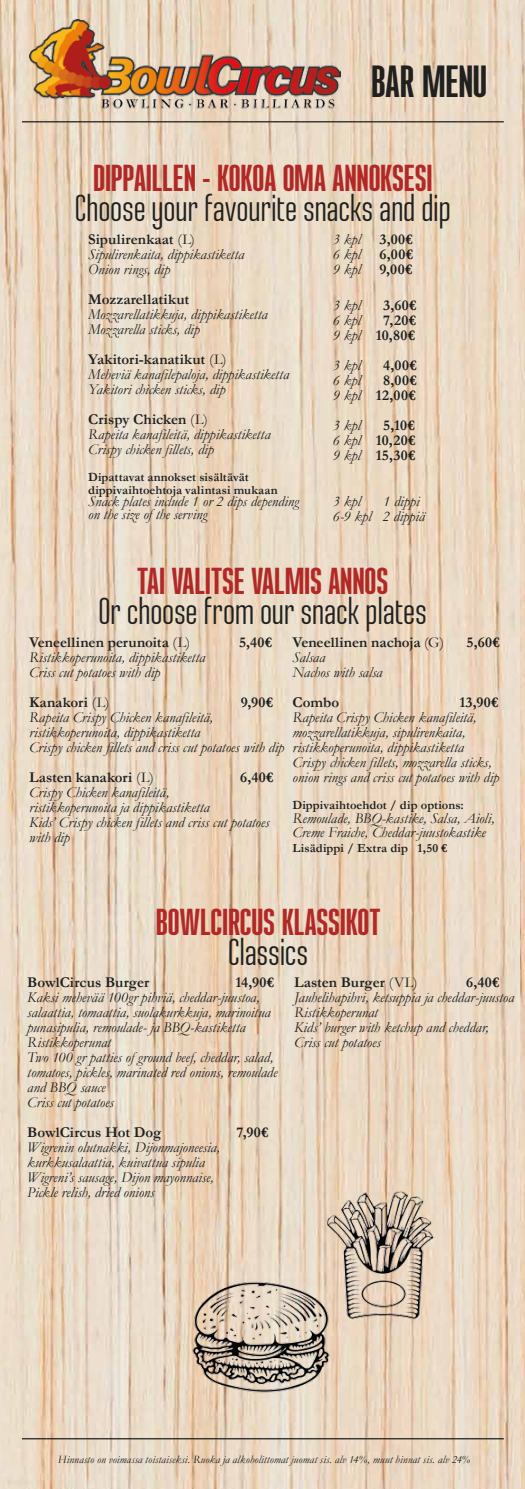
<style>
.page{position:relative;width:525px;height:1489px;background:#fff}
.page>*{position:absolute;margin:0;border:0;box-sizing:border-box;transform-origin:0 0}
.t1{font:700 45px "Ristretto Pro";letter-spacing:-.01em;color:#20211f}
.t2{font:700 37.5px "Ristretto Pro";letter-spacing:-.005em;color:#b22826}
.t3{font:37.5px "Ristretto Pro";letter-spacing:-.005em;color:#20211f}
.t4{font:italic 15px/15px "Garamond";color:#20211f}
.t5{font:700 15px/15px "Garamond";color:#20211f;text-align:justify}
.t6{font:700 12.5px/12.5px "Garamond";color:#20211f}
.t7{font:italic 11.25px "Garamond";letter-spacing:.01em;color:#20211f}
.s1{font-weight:700;font-style:normal}
.s2{font-style:normal}
.s3{font-weight:400;font-style:italic}
.s4{font-weight:400}
</style>
<div class="page">
<img style="left:0;top:0;width:520px;height:1488px">
<img style="left:520px;top:0;width:4px;height:1488px">
<hr style="left:22px;top:121px;width:481px;height:1px;background:#1d1d1b">
<hr style="left:22px;top:1437px;width:481px;height:2px;background:#1d1d1b">
<img style="left:190px;top:1278px;width:140px;height:115px">
<img style="left:325px;top:1190px;width:109px;height:129px">
<img style="left:29px;top:20px;width:311px;height:90px">
<h1 class="t1" style="left:371px;top:55px;width:117px">BAR MENU</h1>
<h2 class="t2" style="left:93px;top:156px;width:341px">DIPPAILLEN - KOKOA OMA ANNOKSESI</h2>
<h2 class="t3" style="left:75px;top:187px;width:377px">Choose your favourite snacks and dip</h2>
<p class="t4" style="left:88px;top:231px;width:157px"><span class="s1">Sipulirenkaat</span> <span class="s2">(L)<br></span>Sipulirenkaita, dippikastiketta<br>Onion rings, dip</p>
<p class="t5" style="left:88px;top:291px;width:102px">Mozzarellatikut</p>
<p class="t4" style="left:88px;top:306px;width:181px">Mozzarellatikkuja, dippikastiketta<br>Mozzarella sticks, dip</p>
<p class="t4" style="left:88px;top:351px;width:202px"><span class="s1">Yakitori-kanatikut</span> <span class="s2">(L)<br></span>Meheviä kanafilepaloja, dippikastiketta<br>Yakitori chicken sticks, dip</p>
<p class="t4" style="left:88px;top:411px;width:184px"><span class="s1">Crispy Chicken</span> <span class="s2">(L)<br></span>Rapeita kanafileitä, dippikastiketta<br>Crispy chicken fillets, dip</p>
<p class="t6" style="left:88px;top:471px;width:191px">Dipattavat annokset sisältävät dippivaihtoehtoja valintasi mukaan</p>
<p class="t4" style="left:88px;top:495px;width:212px;line-height:12.5px">Snack plates include 1 or 2 dips depending on the size of the serving</p>
<p class="t5" style="left:333px;top:231px;width:82px"><span class="s3">3 kpl</span> 3,00€ <span class="s3">6 kpl</span> 6,00€ <span class="s3">9 kpl</span> 9,00€</p>
<p class="t4" style="left:333px;top:297px;width:29px">3 kpl</p>
<p class="t5" style="left:383px;top:297px;width:35px">3,60€</p>
<p class="t4" style="left:333px;top:312px;width:29px">6 kpl</p>
<p class="t5" style="left:333px;top:312px;width:85px;text-align:right">7,20€<br><span class="s3">9 kpl</span> 10,80€</p>
<p class="t4" style="left:333px;top:358px;width:29px">3 kpl</p>
<p class="t5" style="left:383px;top:357px;width:35px">4,00€</p>
<p class="t4" style="left:333px;top:373px;width:29px">6 kpl</p>
<p class="t5" style="left:333px;top:372px;width:85px;text-align:right">8,00€<br><span class="s3">9 kpl</span> 12,00€</p>
<p class="t4" style="left:333px;top:418px;width:29px">3 kpl</p>
<p class="t5" style="left:333px;top:418px;width:84px;text-indent:50px">5,10€ <span class="s3">6 kpl</span> 10,20€ <span class="s3">9 kpl</span> 15,30€</p>
<p class="t4" style="left:333px;top:494px;width:29px">3 kpl</p>
<p class="t4" style="left:333px;top:494px;width:93px;text-indent:50px">1 dippi<br>6-9 kpl 2 dippiä</p>
<h2 class="t2" style="left:137px;top:558px;width:252px">TAI VALITSE VALMIS ANNOS</h2>
<h2 class="t3" style="left:98px;top:589px;width:330px">Or choose from our snack plates</h2>
<p class="t5" style="left:292px;top:634px;width:153px">Veneellinen nachoja <span class="s4">(G)</span></p>
<p class="t5" style="left:466px;top:634px;width:35px">5,60€</p>
<p class="t4" style="left:292px;top:649px;width:91px">Salsaa<br>Nachos with salsa</p>
<p class="t5" style="left:292px;top:694px;width:48px">Combo</p>
<p class="t5" style="left:459px;top:694px;width:41px">13,90€</p>
<p class="t4" style="left:292px;top:709px;width:208px">Rapeita Crispy Chicken kanafileitä, mozzarellatikkuja, sipulirenkaita, ristikkoperunoita, dippikastiketta Crispy chicken fillets, mozzarella sticks, onion rings and criss cut potatoes with dip</p>
<p class="t6" style="left:292px;top:799px;width:173px">Dippivaihtoehdot / dip options:</p>
<p class="t4" style="left:292px;top:811px;width:203px;line-height:13.8px">Remoulade, BBQ-kastike, Salsa, Aioli,<br>Creme Fraiche, Cheddar-juustokastike</p>
<p class="t6" style="left:292px;top:841px;width:156px">Lisädippi / Extra dip 1,50 €</p>
<p class="t5" style="left:29px;top:634px;width:163px">Veneellinen perunoita <span class="s4">(L)</span></p>
<p class="t5" style="left:239px;top:634px;width:35px">5,40€</p>
<p class="t4" style="left:29px;top:649px;width:178px">Ristikkoperunoita, dippikastiketta<br>Criss cut potatoes with dip</p>
<p class="t5" style="left:29px;top:694px;width:82px">Kanakori <span class="s4">(L)</span></p>
<p class="t5" style="left:241px;top:694px;width:34px">9,90€</p>
<p class="t4" style="left:29px;top:709px;width:257px">Rapeita Crispy Chicken kanafileitä, ristikkoperunoita, dippikastiketta<br>Crispy chicken fillets and criss cut potatoes with dip</p>
<p class="t5" style="left:29px;top:769px;width:126px">Lasten kanakori <span class="s4">(L)</span></p>
<p class="t5" style="left:240px;top:769px;width:35px">6,40€</p>
<p class="t4" style="left:29px;top:784px;width:242px">Crispy Chicken kanafileitä,<br>ristikkoperunoita ja dippikastiketta<br>Kids’ Crispy chicken fillets and criss cut potatoes with dip</p>
<h2 class="t2" style="left:156px;top:900px;width:226px">BOWLCIRCUS KLASSIKOT</h2>
<h2 class="t3" style="left:228px;top:931px;width:82px">Classics</h2>
<p class="t5" style="left:27px;top:974px;width:123px">BowlCircus Burger</p>
<p class="t5" style="left:235px;top:974px;width:40px">14,90€</p>
<p class="t4" style="left:27px;top:989px;width:251px">Kaksi mehevää 100gr pihviä, cheddar-juustoa, salaattia, tomaattia, suolakurkkuja, marinoitua punasipulia, remoulade- ja BBQ-kastiketta Ristikkoperunat<br>Two 100 gr patties of ground beef, cheddar, salad, tomatoes, pickles, marinated red onions, remoulade and BBQ sauce<br>Criss cut potatoes</p>
<p class="t5" style="left:27px;top:1124px;width:135px">BowlCircus Hot Dog</p>
<p class="t5" style="left:236px;top:1124px;width:34px">7,90€</p>
<p class="t4" style="left:27px;top:1139px;width:194px">Wigrenin olutnakki, Dijonmajoneesia, kurkkusalaattia, kuivattua sipulia Wigreni’s sausage, Dijon mayonnaise, Pickle relish, dried onions</p>
<p class="t5" style="left:294px;top:974px;width:125px">Lasten Burger <span class="s4">(VL)</span></p>
<p class="t5" style="left:466px;top:974px;width:35px">6,40€</p>
<p class="t4" style="left:294px;top:989px;width:221px">Jauhelihapihvi, ketsuppia ja cheddar-juustoa<br>Ristikkoperunat<br>Kids’ burger with ketchup and cheddar,<br>Criss cut potatoes</p>
<p class="t7" style="left:58px;top:1452px;width:414px">Hinnasto on voimassa toistaiseksi. Ruoka ja alkoholittomat juomat sis. alv 14%, muut hinnat sis. alv 24%</p>
</div>
